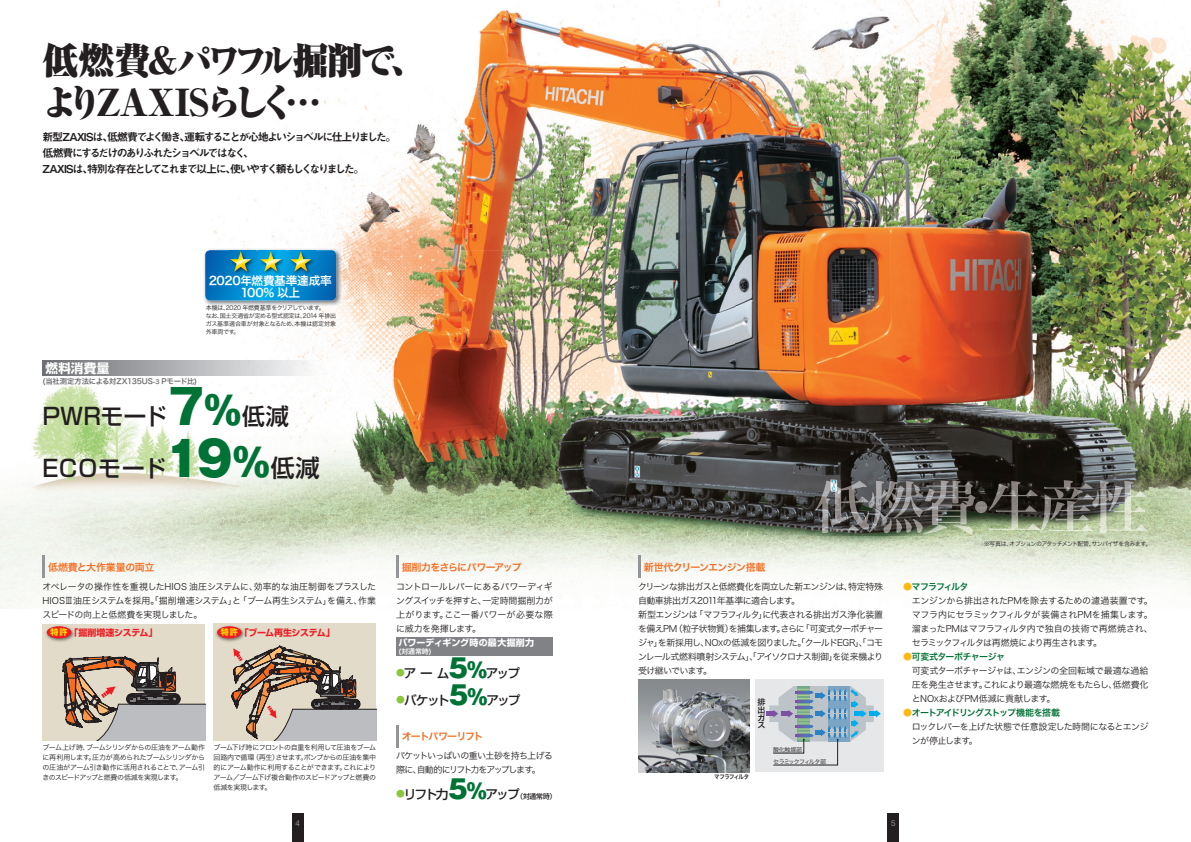
<style>
.page{position:relative;width:1191px;height:842px;background:#fff}
.page>*{position:absolute;margin:0;border:0;box-sizing:border-box;transform-origin:0 0}
.t1{font:900 36px/42px "Ryumin Pro";letter-spacing:-.075em;color:#231f20}
.t2{font:500 23.1px "Shin Go Pro";letter-spacing:.01em;color:#231f20}
.t3{font:500 12.6px "Shin Go Pro";letter-spacing:-.145em;color:#231f20}
.t4{font:700 12.6px "Shin Go Pro";letter-spacing:.02em;color:#fff}
.t5{font:11.7px/12.6px "Hira Kaku Pro W6";letter-spacing:-.025em;color:#fff;text-align:center}
.t6{font:11px/16px "Midashi Go Pro MB31";letter-spacing:-.165em;color:#231f20}
.t7{font:10px "Hira Kaku Pro W6";letter-spacing:-.065em;color:#f36e21}
.t8{font:10px "Hira Kaku Pro W6";letter-spacing:-.025em;color:#f36e21}
.t9{font:10px "Hira Kaku Pro W6";letter-spacing:-.1em;color:#f36e21}
.t10{font:9px/14px "Hira Kaku Pro W3";letter-spacing:-.065em;color:#231f20;text-align:justify}
.t11{font:9px/14px "Hira Kaku Pro W3";letter-spacing:-.095em;color:#231f20}
.t12{font:700 9px "Shin Go Pro";letter-spacing:-.04em;color:#ee1d23}
.t13{font:9px "Hira Kaku Pro W6";letter-spacing:-.105em;color:#007236}
.t14{font:700 9px "Shin Go Pro";letter-spacing:.015em;color:#fff}
.t15{font:9px "Hira Kaku Pro W6";letter-spacing:-.075em;color:#007236}
.t16{font:9px "Hira Kaku Pro W6";letter-spacing:-.11em;color:#007236}
.t17{font:8px/7.8px "Hira Kaku Pro W6 90 pv RKSJ V";color:#231f20;text-align:justify}
.t18{font:8px "Helvetica Neue";color:#939598}
.t19{font:7.4px "Hira Kaku Pro W6";letter-spacing:-.025em;color:#6c6d70}
.t20{font:7px/10px "Hira Kaku Pro W3";letter-spacing:-.07em;color:#231f20;text-align:justify}
.t21{font:7px "Hira Kaku Pro W6";color:#fff}
.t22{font:6px/8px "Hira Kaku Pro W3";letter-spacing:-.04em;color:#231f20}
.t23{font:6px "Hira Kaku Pro W3";letter-spacing:-.1em;color:#231f20}
.t24{font:6px/11.9px "Hira Kaku Pro W3 90 pv RKSJ H";letter-spacing:-.09em;color:#231f20}
.t25{font:6px "Hira Kaku Pro W6";letter-spacing:-.09em;color:#231f20;scale:.9 1}
.s1{font-size:5.9px}
.s2{font-family:"Gothic MB101 Pro";font-weight:800;font-size:47.3px;color:#007236}
.s3{font-family:"Gothic MB101 Pro";font-weight:800;font-size:37.8px;color:#007236}
.s4{font-size:24.2px}
.s5{font-family:"Gothic MB101 Pro";font-weight:300}
.s6{font-size:8px;color:#ffdc01}
.s7{font-family:"Gothic MB101 Pro";font-weight:800;font-size:25.7px;color:#007236}
.s8{font-family:"Gothic MB101 Pro";font-weight:800;font-size:20.6px;color:#007236}
.s9{font-size:7px}
.s10{font-size:7.2px}
.s11{color:#fcb814}
</style>
<div class="page">
<img style="left:281px;top:0;width:769px;height:179px">
<img style="left:1050px;top:0;width:141px;height:590px">
<img style="left:0;top:360px;width:210px;height:248px">
<img style="left:214px;top:179px;width:591px;height:71px">
<img style="left:805px;top:179px;width:246px;height:411px">
<img style="left:315px;top:250px;width:491px;height:348px">
<img style="left:210px;top:312px;width:105px;height:271px">
<hr style="left:43px;top:555px;width:2px;height:23px;background:#939598">
<hr style="left:396px;top:555px;width:3px;height:23px;background:#939598">
<hr style="left:638px;top:555px;width:3px;height:23px;background:#939598">
<img style="left:204px;top:248px;width:138px;height:58px">
<svg style="left:205px;top:250px;width:131px;height:50px;background:#1189c0"></svg>
<img style="left:638px;top:679px;width:111px;height:93px">
<div style="left:755px;top:680px;width:128px;height:92px;background:#e6e7e9"></div>
<svg style="left:766px;top:686px;width:114px;height:79px"></svg>
<hr style="left:396px;top:725px;width:3px;height:23px;background:#939598">
<div style="left:396px;top:637px;width:157px;height:18px;background:#808285"></div>
<div style="left:214px;top:624px;width:162px;height:117px;background:#e3dbc9"></div>
<svg style="left:232px;top:646px;width:144px;height:95px"></svg>
<div style="left:43px;top:624px;width:162px;height:116px;background:#e3dbc9"></div>
<svg style="left:63px;top:656px;width:142px;height:84px"></svg>
<img style="left:45px;top:625px;width:30px;height:17px">
<div style="left:47px;top:626px;width:24px;height:12px;background:#ee1d23;border-radius:50%"></div>
<img style="left:215px;top:625px;width:30px;height:17px">
<div style="left:217px;top:626px;width:25px;height:12px;background:#ee1d23;border-radius:50%"></div>
<img style="left:815px;top:480px;width:332px;height:54px">
<img style="left:43px;top:361px;width:278px;height:15px">
<div style="left:292px;top:813px;width:11px;height:29px;background:#231f20"></div>
<div style="left:887px;top:813px;width:12px;height:29px;background:#231f20"></div>
<h1 class="t1" style="left:43px;top:37px;width:384px">低燃費&amp;パワフル掘削で、よりZAXISらしく…</h1>
<p class="t6" style="left:43px;top:127px;width:355px">新型ZAXISは、低燃費でよく働き、運転することが心地よいショベルに仕上りました。低燃費にするだけのありふれたショベルではなく、<br>ZAXISは、特別な存在としてこれまで以上に、使いやすく頼もしくなりました。</p>
<h3 class="t4" style="left:45px;top:358px;width:65px">燃料消費量</h3>
<p class="t5" style="left:209px;top:274px;width:125px">2020年燃費基準達成率<br>100% 以上</p>
<p class="t22" style="left:206px;top:303px;width:132px">本機は、2020 年燃費基準をクリアしています。<br>なお、国土交通省が定める型式認定は、2014 年排出ガス基準適合車が対象となるため、本機は認定対象外車両です。</p>
<p class="t19" style="left:43px;top:374px;width:156px">(当社測定方法による対ZX135US<span class="s1">-3</span> Pモード比)</p>
<h2 class="t2" style="left:43px;top:397px;width:248px">PWRモード<span class="s2">7</span><span class="s3">％</span>低減</h2>
<h2 class="t2" style="left:43px;top:449px;width:279px">ECOモード<span class="s2">19</span><span class="s3">％</span><span class="s4">低減</span></h2>
<p class="t8" style="left:48px;top:558px;width:108px">低燃費と大作業量の両立</p>
<p class="t7" style="left:402px;top:558px;width:121px">掘削力をさらにパワーアップ</p>
<p class="t7" style="left:643px;top:558px;width:123px">新世代クリーンエンジン搭載</p>
<p class="t23" style="left:983px;top:538px;width:169px">※写真は、オプションのアタッチメント配管、サンバイザを含みます。</p>
<p class="t10" style="left:43px;top:578px;width:335px">オペレータの操作性を重視したHIOS 油圧システムに、効率的な油圧制御をプラスしたHIOS<span class="s5">Ⅲ</span>油圧システムを採用。「掘削増速システム」と「ブーム再生システム」を備え、作業スピードの向上と低燃費を実現しました。</p>
<p class="t12" style="left:50px;top:625px;width:108px"><span class="s6">特許</span> 「掘削増速システム」</p>
<p class="t12" style="left:221px;top:625px;width:116px"><span class="s6">特許</span> 「ブーム再生システム」</p>
<p class="t10" style="left:396px;top:578px;width:158px">コントロールレバーにあるパワーディギングスイッチを押すと、一定時間掘削力が上がります。ここ一番パワーが必要な際に威力を発揮します。</p>
<p class="t14" style="left:398px;top:635px;width:137px">パワーディギング時の最大掘削力</p>
<p class="t21" style="left:398px;top:645px;width:35px">(対通常時)</p>
<h3 class="t3" style="left:396px;top:663px;width:125px"><sup>●</sup>ア ー ム<span class="s7">5</span><span class="s8">％</span>アップ</h3>
<h3 class="t3" style="left:396px;top:690px;width:126px"><sup>●</sup>バケット<span class="s7">5</span><span class="s8">％</span>アップ</h3>
<p class="t9" style="left:402px;top:727px;width:83px">オートパワーリフト</p>
<p class="t20" style="left:43px;top:742px;width:164px">ブーム上げ時、ブームシリンダからの圧油をアーム動作に再利用します。圧力が高められたブームシリンダからの圧油がアーム引き動作に活用されることで、アーム引きのスピードアップと燃費の低減を実現します。</p>
<p class="t20" style="left:214px;top:742px;width:164px">ブーム下げ時にフロントの自重を利用して圧油をブーム回路内で循環（再生）させます。ポンプからの圧油を集中的にアーム動作に利用することができます。これによりアーム／ブーム下げ複合動作のスピードアップと燃費の低減を実現します。</p>
<p class="t11" style="left:396px;top:748px;width:158px">バケットいっぱいの重い土砂を持ち上げる際に、自動的にリフト力をアップします。</p>
<h3 class="t3" style="left:396px;top:784px;width:162px"><sup>●</sup>リフト力<span class="s7">5</span><span class="s8">％</span>アップ<span class="s9">（対通常時）</span></h3>
<p class="t10" style="left:638px;top:578px;width:247px;text-align:left">クリーンな排出ガスと低燃費化を両立した新エンジンは、特定特殊自動車排出ガス2011年基準に適合します。<br>新型エンジンは「マフラフィルタ」に代表される排出ガス浄化装置を備えPM（粒子状物質）を捕集します。さらに「可変式ターボチャージャ」を新採用し、NO<span class="s10">X</span>の低減を図りました。「クールドEGR」、「コモンレール式燃料噴射システム」、「アイソクロナス制御」を従来機より受け継いでいます。</p>
<p class="t16" style="left:903px;top:578px;width:67px"><span class="s11">●</span>マフラフィルタ</p>
<p class="t10" style="left:911px;top:592px;width:243px">エンジンから排出されたPMを除去するための濾過装置です。マフラ内にセラミックフィルタが装備されPMを捕集します。溜まったPMはマフラフィルタ内で独自の技術で再燃焼され、セラミックフィルタは再燃焼により再生されます。</p>
<p class="t15" style="left:903px;top:648px;width:103px"><span class="s11">●</span>可変式ターボチャージャ</p>
<p class="t10" style="left:911px;top:662px;width:238px">可変式ターボチャージャは、エンジンの全回転域で最適な過給圧を発生させます。これにより最適な燃焼をもたらし、低燃費化とNO<span class="s10">X</span>およびPM低減に貢献します。</p>
<p class="t13" style="left:903px;top:704px;width:158px"><span class="s11">●</span>オートアイドリングストップ機能を搭載</p>
<p class="t10" style="left:911px;top:718px;width:238px">ロックレバーを上げた状態で任意設定した時間になるとエンジンが停止します。</p>
<p class="t17" style="left:757px;top:698px;width:9px">排出ガス</p>
<p class="t25" style="left:714px;top:771px;width:40px">マフラフィルタ</p>
<p class="t24" style="left:773px;top:743px;width:54px">酸化触媒部<br>セラミックフィルタ部</p>
<p class="t18" style="left:295px;top:818px;width:6px">4</p>
<p class="t18" style="left:891px;top:818px;width:6px">5</p>
</div>
